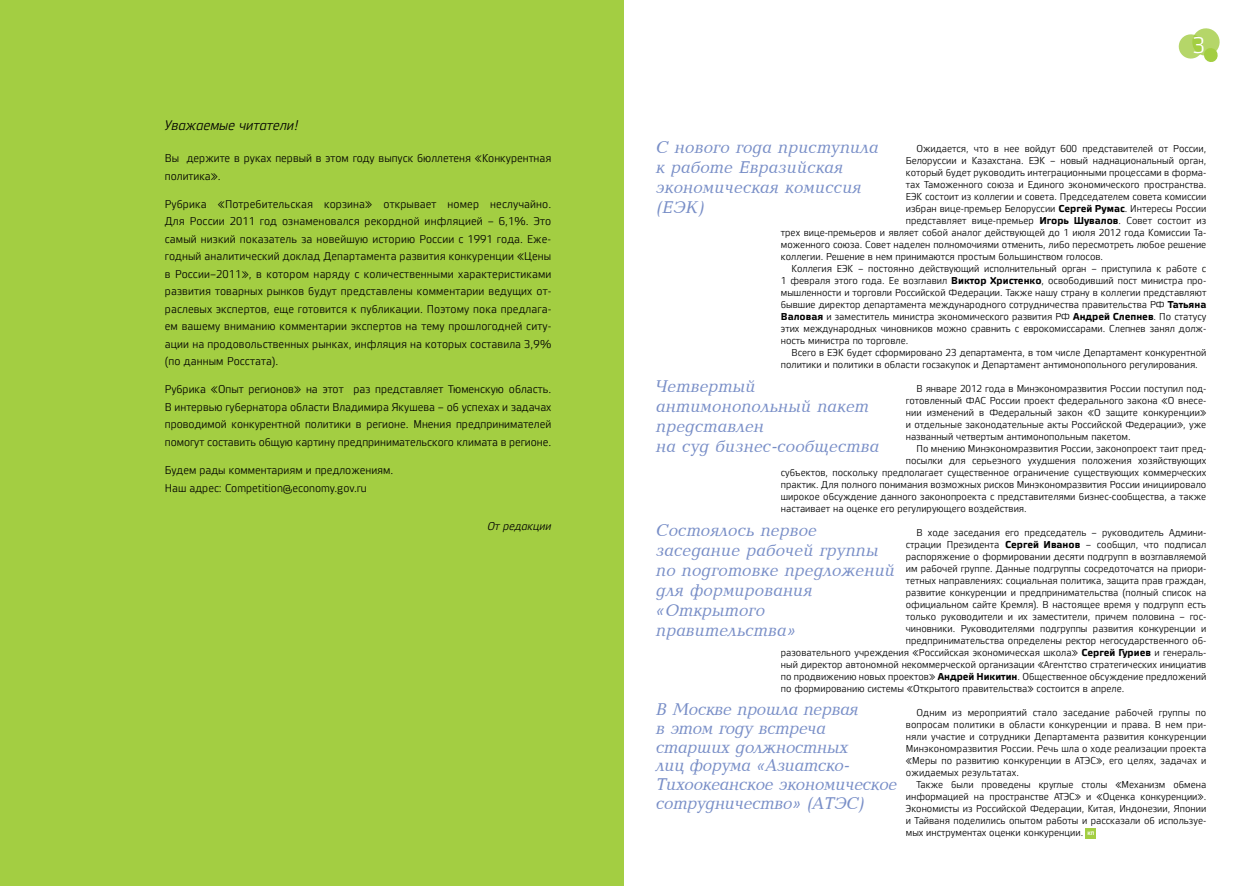
<style>
.page{position:relative;width:1248px;height:886px;background:#fff}
.page>*{position:absolute;margin:0;border:0;box-sizing:border-box;transform-origin:0 0}
.t1{font:22.5px "Vida 31 Pro";color:#fff}
.t2{font:italic 17.5px/20px "Baltica";color:#788ec7}
.t3{font:italic 17.5px/18.8px "Baltica";letter-spacing:-.02em;color:#788ec7}
.t4{font:italic 13.75px "Vida 31 Pro";color:#000}
.t5{font:11.25px/17.5px "Vida 31 Pro";color:#000}
.t6{font:italic 11.25px "Vida 31 Pro";color:#000}
.t7{font:10px/12px "Vida 31 Pro";color:#000;text-align:justify}
.t8{font:700 5px "Vida 32 Pro";color:#fff}
.s1{font-family:"Vida 32 Pro";font-weight:700}
</style>
<div class="page">
<svg style="left:1178px;top:28px;width:42px;height:34px"></svg>
<div style="left:0;top:0;width:623px;height:886px;background:#a3ce42"></div>
<div style="left:1085px;top:828px;width:11px;height:11px;background:#a3ce42"></div>
<h3 class="t4" style="left:165px;top:116px;width:135px">Уважаемые читатели!</h3>
<p class="t5" style="left:165px;top:149px;width:388px">Вы держите в руках первый в этом году выпуск бюллетеня «Конкурентная политика».</p>
<p class="t5" style="left:165px;top:195px;width:388px;text-align:justify">Рубрика «Потребительская корзина» открывает номер неслучайно.<br>Для России 2011 год ознаменовался рекордной инфляцией – 6,1%. Это самый низкий показатель за новейшую историю России с 1991 года. Еже&shy;годный аналитический доклад Департамента развития конкуренции «Цены в России–2011», в котором наряду с количественными характеристиками развития товарных рынков будут представлены комментарии ведущих от&shy;раслевых экспертов, еще готовится к публикации. Поэтому пока предлага&shy;ем вашему вниманию комментарии экспертов на тему прошлогодней ситу&shy;ации на продовольственных рынках, инфляция на которых составила 3,9% (по данным Росстата).</p>
<p class="t5" style="left:165px;top:380px;width:388px;text-align:justify">Рубрика «Опыт регионов» на этот раз представляет Тюменскую область.<br>В интервью губернатора области Владимира Якушева – об успехах и задачах проводимой конкурентной политики в регионе. Мнения предпринимателей помогут составить общую картину предпринимательского климата в регионе.</p>
<p class="t5" style="left:165px;top:461px;width:230px">Будем рады комментариям и предложениям.<br>Наш адрес: Сompetition@economy.gov.ru</p>
<p class="t6" style="left:487px;top:518px;width:65px">От редакции</p>
<h1 class="t1" style="left:1192px;top:29px;width:14px">3</h1>
<h2 class="t2" style="left:656px;top:138px;width:224px">С нового года приступила к работе Евразийская экономическая комиссия (ЕЭК)</h2>
<p class="t7" style="left:916px;top:142px;width:291px">Ожидается, что в нее войдут 600 представителей от России,</p>
<p class="t7" style="left:905px;top:154px;width:302px">Белоруссии и Казахстана. ЕЭК – новый наднациональный орган,</p>
<p class="t7" style="left:905px;top:166px;width:302px">который будет руководить интеграционными процессами в форма-</p>
<p class="t7" style="left:905px;top:178px;width:302px">тах Таможенного союза и Единого экономического пространства.</p>
<p class="t7" style="left:905px;top:190px;width:302px">ЕЭК состоит из коллегии и совета. Председателем совета комиссии</p>
<p class="t7" style="left:905px;top:202px;width:302px">избран вице-премьер Белоруссии <span class="s1">Сергей Румас</span>. Интересы России</p>
<p class="t7" style="left:905px;top:214px;width:302px">представляет вице-премьер <span class="s1">Игорь Шувалов</span>. Совет состоит из</p>
<p class="t7" style="left:780px;top:226px;width:427px">трех вице-премьеров и являет собой аналог действующей до 1 июля 2012 года Комиссии Та-</p>
<p class="t7" style="left:780px;top:238px;width:427px">моженного союза. Совет наделен полномочиями отменить, либо пересмотреть любое решение</p>
<p class="t7" style="left:780px;top:250px;width:324px">коллегии. Решение в нем принимаются простым большинством голосов.</p>
<p class="t7" style="left:791px;top:262px;width:416px">Коллегия ЕЭК – постоянно действующий исполнительный орган – приступила к работе с</p>
<p class="t7" style="left:780px;top:274px;width:427px">1 февраля этого года. Ее возглавил <span class="s1">Виктор Христенко</span>, освободивший пост министра про-</p>
<p class="t7" style="left:780px;top:286px;width:427px">мышленности и торговли Российской Федерации. Также нашу страну в коллегии представляют</p>
<p class="t7" style="left:780px;top:298px;width:427px">бывшие директор департамента международного сотрудничества правительства РФ <span class="s1">Татьяна</span></p>
<p class="t7" style="left:780px;top:310px;width:427px"><span class="s1">Валовая</span> и заместитель министра экономического развития РФ <span class="s1">Андрей Слепнев</span>. По статусу</p>
<p class="t7" style="left:780px;top:322px;width:427px">этих международных чиновников можно сравнить с еврокомиссарами. Слепнев занял долж-</p>
<p class="t7" style="left:780px;top:334px;width:129px">ность министра по торговле.</p>
<p class="t7" style="left:791px;top:346px;width:416px">Всего в ЕЭК будет сформировано 23 департамента, в том числе Департамент конкурентной</p>
<p class="t7" style="left:780px;top:358px;width:418px">политики и политики в области госзакупок и Департамент антимонопольного регулирования.</p>
<p class="t7" style="left:905px;top:382px;width:302px;text-indent:11px">В январе 2012 года в Минэкономразвития России поступил под&shy;готовленный ФАС России проект федерального закона «О внесе&shy;нии изменений в Федеральный закон «О защите конкуренции» и отдельные законодательные акты Российской Федерации», уже названный четвертым антимонопольным пакетом.</p>
<p class="t7" style="left:916px;top:442px;width:291px">По мнению Минэкономразвития России, законопроект таит пред-</p>
<p class="t7" style="left:905px;top:454px;width:302px">посылки для серьезного ухудшения положения хозяйствующих</p>
<p class="t7" style="left:780px;top:466px;width:427px">субъектов, поскольку предполагает существенное ограничение существующих коммерческих</p>
<p class="t7" style="left:780px;top:478px;width:427px">практик. Для полного понимания возможных рисков Минэкономразвития России инициировало</p>
<p class="t7" style="left:780px;top:490px;width:427px">широкое обсуждение данного законопроекта с представителями бизнес-сообщества, а также</p>
<p class="t7" style="left:780px;top:502px;width:247px">настаивает на оценке его регулирующего воздействия.</p>
<p class="t7" style="left:916px;top:526px;width:291px">В ходе заседания его председатель – руководитель Админи-</p>
<p class="t7" style="left:905px;top:538px;width:302px">страции Президента <span class="s1">Сергей Иванов</span> – сообщил, что подписал</p>
<p class="t7" style="left:905px;top:550px;width:302px">распоряжение о формировании десяти подгрупп в возглавляемой</p>
<p class="t7" style="left:905px;top:562px;width:302px">им рабочей группе. Данные подгруппы сосредоточатся на приори-</p>
<p class="t7" style="left:905px;top:574px;width:302px">тетных направлениях: социальная политика, защита прав граждан,</p>
<p class="t7" style="left:905px;top:586px;width:302px">развитие конкуренции и предпринимательства (полный список на</p>
<p class="t7" style="left:905px;top:598px;width:302px">официальном сайте Кремля). В настоящее время у подгрупп есть</p>
<p class="t7" style="left:905px;top:610px;width:302px">только руководители и их заместители, причем половина – гос-</p>
<p class="t7" style="left:905px;top:622px;width:302px">чиновники. Руководителями подгруппы развития конкуренции и</p>
<p class="t7" style="left:905px;top:634px;width:302px">предпринимательства определены ректор негосударственного об-</p>
<p class="t7" style="left:780px;top:646px;width:427px">разовательного учреждения «Российская экономическая школа» <span class="s1">Сергей Гуриев</span> и генераль-</p>
<p class="t7" style="left:780px;top:658px;width:427px">ный директор автономной некоммерческой организации «Агентство стратегических инициатив</p>
<p class="t7" style="left:780px;top:670px;width:427px">по продвижению новых проектов» <span class="s1">Андрей Никитин</span>. Общественное обсуждение предложений</p>
<p class="t7" style="left:780px;top:682px;width:345px">по формированию системы «Открытого правительства» состоится в апреле.</p>
<p class="t7" style="left:905px;top:706px;width:302px;text-indent:11px">Одним из мероприятий стало заседание рабочей группы по вопросам политики в области конкуренции и права. В нем при&shy;няли участие и сотрудники Департамента развития конкуренции Минэкономразвития России. Речь шла о ходе реализации проекта «Меры по развитию конкуренции в АТЭС», его целях, задачах и ожидаемых результатах.</p>
<p class="t7" style="left:905px;top:778px;width:302px;text-indent:11px">Также были проведены круглые столы «Механизм обмена информацией на пространстве АТЭС» и «Оценка конкуренции».<br>Экономисты из Российской Федерации, Китая, Индонезии, Японии и Тайваня поделились опытом работы и рассказали об используе&shy;мых инструментах оценки конкуренции.</p>
<h2 class="t2" style="left:656px;top:377px;width:224px">Четвертый антимонопольный пакет представлен<br>на суд бизнес-сообщества</h2>
<h2 class="t2" style="left:656px;top:521px;width:240px">Состоялось первое заседание рабочей группы по подготовке предложений для формирования «Открытого правительства»</h2>
<h2 class="t3" style="left:656px;top:701px;width:243px">В Москве прошла первая<br>в этом году встреча старших должностных<br>лиц форума «Азиатско-<br>Тихоокеанское экономическое сотрудничество» (АТЭС)</h2>
<p class="t8" style="left:1087px;top:830px;width:8px">КП</p>
</div>
